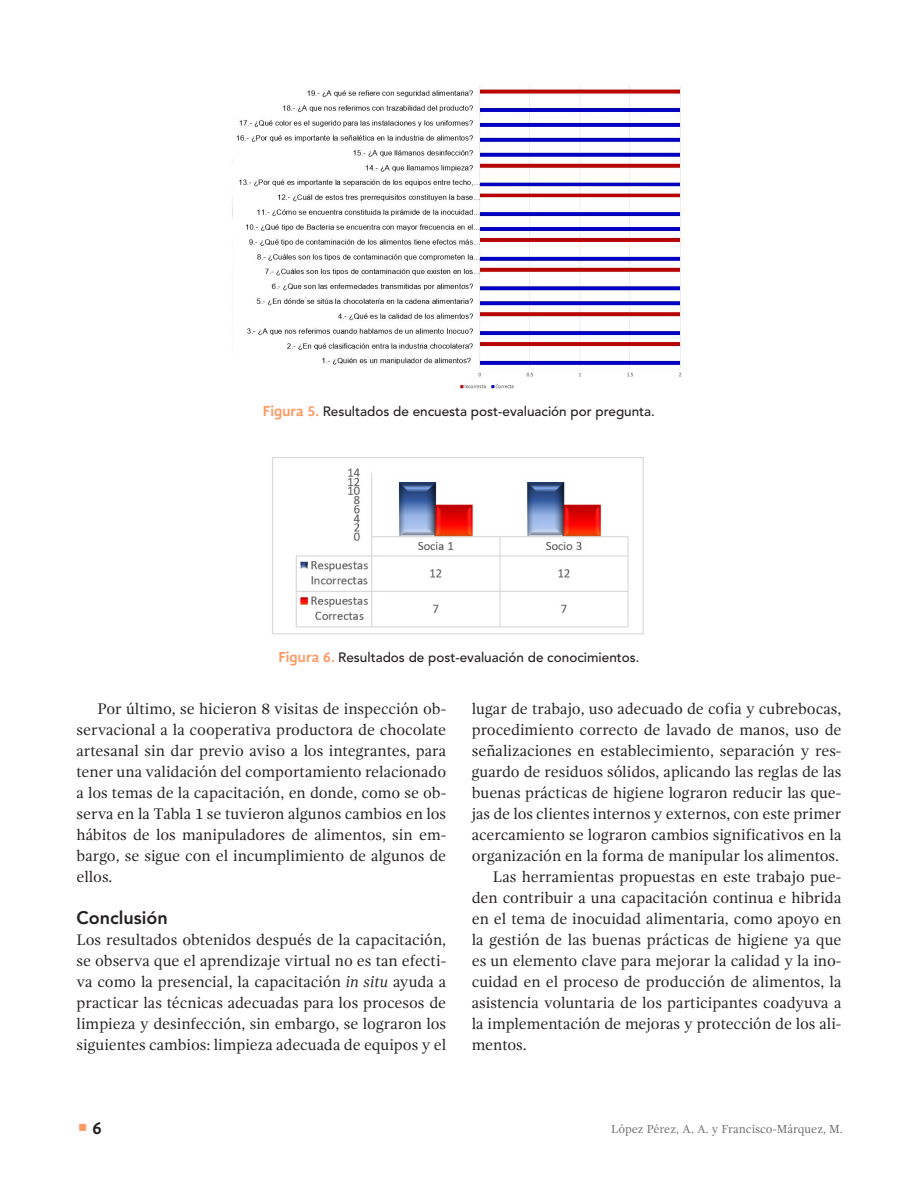
<style>
.page{position:relative;width:918px;height:1188px;background:#fff}
.page>*{position:absolute;margin:0;border:0;box-sizing:border-box;transform-origin:0 0}
.Titular_1{font:800 18px "Avenir LT Std";color:#231f20}
.t1{font:700 18px "Gandhi Sans";color:#231f20}
.Básico_textos_-_sang{font:15.75px/21px "Gandhi Serif";letter-spacing:-.005em;color:#231f20;text-align:justify}
.Básico_textos{font:15.75px/21px "Gandhi Serif";color:#231f20;text-align:justify}
.Títulos_tablas{font:500 13.5px "Avenir LT Std";color:#231f20}
.Pie_de_página_-_izq{font:12px "Gandhi Serif";color:#6c6d70}
.s1{font-family:"Gandhi Sans";font-weight:700;font-size:15px;color:#ff9a63}
.s2{font-style:italic}
.s3{color:#ff9a63}
</style>
<div class="page">
<img style="left:232px;top:86px;width:454px;height:305px">
<img style="left:272px;top:457px;width:372px;height:178px">
<p class="Títulos_tablas" style="left:263px;top:403px;width:394px"><span class="s1">Figura 5.</span> Resultados de encuesta post-evaluación por pregunta.</p>
<p class="Títulos_tablas" style="left:278px;top:650px;width:363px"><span class="s1">Figura 6.</span> Resultados de post-evaluación de conocimientos.</p>
<p class="Básico_textos_-_sang" style="left:77px;top:698px;width:371px;text-indent:21px">Por último, se hicieron 8 visitas de inspección ob&shy;servacional a la cooperativa productora de chocolate artesanal sin dar previo aviso a los integrantes, para tener una validación del comportamiento relacionado a los temas de la capacitación, en donde, como se ob&shy;serva en la Tabla 1 se tuvieron algunos cambios en los hábitos de los manipuladores de alimentos, sin em&shy;bargo, se sigue con el incumplimiento de algunos de ellos.</p>
<p class="Titular_1" style="left:77px;top:907px;width:93px">Conclusión</p>
<p class="Básico_textos" style="left:77px;top:929px;width:371px">Los resultados obtenidos después de la capacitación, se observa que el aprendizaje virtual no es tan efecti&shy;va como la presencial, la capacitación <span class="s2">in situ</span> ayuda a practicar las técnicas adecuadas para los procesos de limpieza y desinfección, sin embargo, se lograron los siguientes cambios: limpieza adecuada de equipos y el</p>
<p class="Básico_textos" style="left:472px;top:698px;width:371px">lugar de trabajo, uso adecuado de cofia y cubrebocas, procedimiento correcto de lavado de manos, uso de señalizaciones en establecimiento, separación y res&shy;guardo de residuos sólidos, aplicando las reglas de las buenas prácticas de higiene lograron reducir las que&shy;jas de los clientes internos y externos, con este primer acercamiento se lograron cambios significativos en la organización en la forma de manipular los alimentos.</p>
<p class="Básico_textos_-_sang" style="left:472px;top:866px;width:371px;text-indent:21px">Las herramientas propuestas en este trabajo pue&shy;den contribuir a una capacitación continua e hibrida en el tema de inocuidad alimentaria, como apoyo en la gestión de las buenas prácticas de higiene ya que es un elemento clave para mejorar la calidad y la ino&shy;cuidad en el proceso de producción de alimentos, la asistencia voluntaria de los participantes coadyuva a la implementación de mejoras y protección de los ali&shy;mentos.</p>
<p class="t1" style="left:78px;top:1117px;width:26px"><span class="s3">○</span> 6</p>
<p class="Pie_de_página_-_izq" style="left:611px;top:1123px;width:233px">López Pérez, A. A. y Francisco-Márquez, M.</p>
</div>
